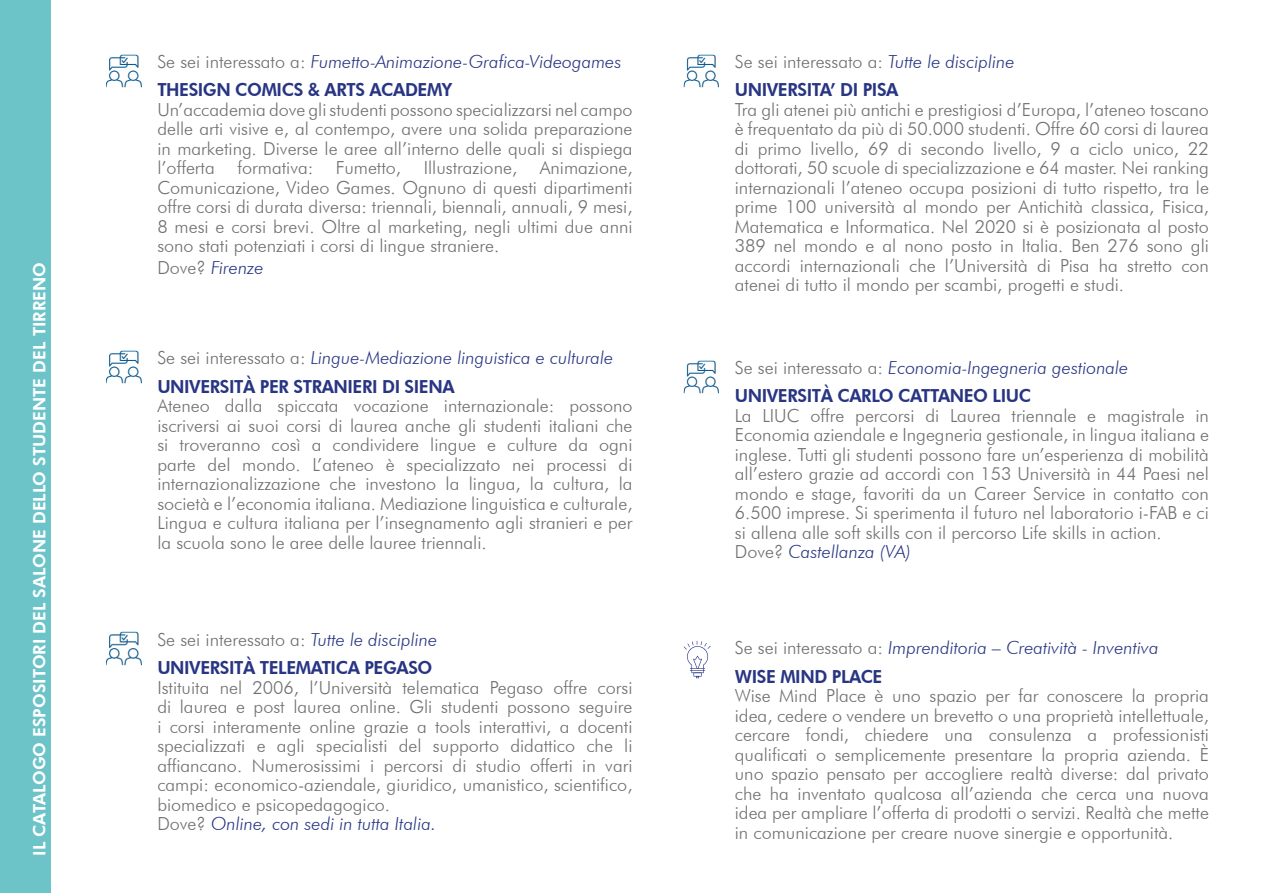
<style>
.page{position:relative;width:1263px;height:893px;background:#fff}
.page>*{position:absolute;margin:0;border:0;box-sizing:border-box;transform-origin:0 0}
.t1{font:300 18px/19.5px "Futura BT";color:#71706f;text-align:justify}
.t2{font:italic 300 18px/28.5px "Futura BT";color:#283583}
.t3{font:800 18px/28.5px "Futura BT";letter-spacing:-.025em;color:#283583;scale:.96 1}
.t4{font:800 17.1px "Futura BT";color:#fff}
.s1{font-style:normal;color:#71706f}
.s2{font-weight:800;font-style:normal}
.s3{font-weight:300;color:#71706f}
.s4{font-weight:300;font-style:italic}
.s5{font-style:italic;color:#283583}
.s6{font-weight:800;color:#283583}
</style>
<div class="page">
<div style="left:0;top:0;width:51px;height:893px;background:#6cc4c8"></div>
<img style="left:106px;top:54px;width:36px;height:33px">
<img style="left:684px;top:54px;width:35px;height:33px">
<img style="left:106px;top:350px;width:36px;height:34px">
<img style="left:684px;top:360px;width:35px;height:34px">
<img style="left:106px;top:632px;width:36px;height:33px">
<svg style="left:684px;top:641px;width:27px;height:37px"></svg>
<p class="t4" style="left:29px;top:856px;width:595px;rotate:-90deg">IL CATALOGO ESPOSITORI DEL SALONE DELLO STUDENTE DEL TIRRENO</p>
<p class="t2" style="left:157px;top:47px;width:466px"><span class="s1">Se sei interessato a:</span> Fumetto-Animazione-Grafica-Videogames<br><span class="s2">THESIGN COMICS &amp; ARTS ACADEMY</span></p>
<p class="t1" style="left:157px;top:99px;width:477px">Un’accademia dove gli studenti possono specializzarsi nel campo delle arti visive e, al contempo, avere una solida preparazione in marketing. Diverse le aree all’interno delle quali si dispiega l’offerta</p>
<p class="t1" style="left:237px;top:158px;width:77px">formativa:</p>
<p class="t1" style="left:336px;top:158px;width:67px">Fumetto,</p>
<p class="t1" style="left:424px;top:158px;width:95px">Illustrazione,</p>
<p class="t1" style="left:157px;top:158px;width:477px;text-indent:382px">Animazione, Comunicazione, Video Games. Ognuno di questi dipartimenti offre corsi di durata diversa: triennali, biennali, annuali, 9 mesi, 8 mesi e corsi brevi. Oltre al marketing, negli ultimi due anni sono stati potenziati i corsi di lingue straniere.</p>
<p class="t2" style="left:157px;top:253px;width:108px"><span class="s1">Dove?</span> Firenze</p>
<p class="t2" style="left:157px;top:343px;width:458px"><span class="s1">Se sei interessato a:</span> Lingue-Mediazione linguistica e culturale<br><span class="s2">UNIVERSITÀ PER STRANIERI DI SIENA</span></p>
<p class="t1" style="left:157px;top:396px;width:477px">Ateneo dalla spiccata vocazione internazionale: possono iscriversi ai suoi corsi di laurea anche gli studenti italiani che si troveranno così a condividere lingue e culture da ogni parte del mondo. L’ateneo è specializzato nei processi di internazionalizzazione che investono la lingua, la cultura, la società e l’economia italiana. Mediazione linguistica e culturale, Lingua e cultura italiana per l’insegnamento agli stranieri e per la scuola sono le aree delle lauree triennali.</p>
<p class="t3" style="left:157px;top:625px;width:293px"><span class="s3">Se sei interessato a:</span> <span class="s4">Tutte le discipline<br></span>UNIVERSITÀ TELEMATICA PEGASO</p>
<p class="t1" style="left:157px;top:677px;width:477px;text-align:left">Istituita nel 2006, l’Università telematica Pegaso offre corsi di laurea e post laurea online. Gli studenti possono seguire i corsi interamente online grazie a tools interattivi, a docenti specializzati e agli specialisti del supporto didattico che li affiancano. Numerosissimi i percorsi di studio offerti in vari campi: economico-aziendale, giuridico, umanistico, scientifico, biomedico e psicopedagogico.<br>Dove? <span class="s5">Online, con sedi in tutta Italia.</span></p>
<p class="t1" style="left:735px;top:47px;width:281px;line-height:28.5px">Se sei interessato a: <span class="s5">Tutte le discipline<br></span><span class="s6">UNIVERSITA’ DI PISA</span></p>
<p class="t1" style="left:735px;top:99px;width:476px">Tra gli atenei più antichi e prestigiosi d’Europa, l’ateneo toscano è frequentato da più di 50.000 studenti. Offre 60 corsi di laurea di primo livello, 69 di secondo livello, 9 a ciclo unico, 22 dottorati, 50 scuole di specializzazione e 64 master. Nei ranking internazionali l’ateneo occupa posizioni di tutto rispetto, tra le prime 100 università al mondo per Antichità classica, Fisica, Matematica e Informatica. Nel 2020 si è posizionata al posto 389 nel mondo e al nono posto in Italia. Ben 276 sono gli accordi internazionali che l’Università di Pisa ha stretto con atenei di tutto il mondo per scambi, progetti e studi.</p>
<p class="t2" style="left:735px;top:353px;width:395px"><span class="s1">Se sei interessato a:</span> Economia-Ingegneria gestionale<br><span class="s2">UNIVERSITÀ CARLO CATTANEO LIUC</span></p>
<p class="t1" style="left:735px;top:406px;width:476px;text-align:left">La LIUC offre percorsi di Laurea triennale e magistrale in Economia aziendale e Ingegneria gestionale, in lingua italiana e inglese. Tutti gli studenti possono fare un’esperienza di mobilità all’estero grazie ad accordi con 153 Università in 44 Paesi nel mondo e stage, favoriti da un Career Service in contatto con 6.500 imprese. Si sperimenta il futuro nel laboratorio i-FAB e ci si allena alle soft skills con il percorso Life skills in action.<br>Dove? <span class="s5">Castellanza (VA)</span></p>
<p class="t2" style="left:735px;top:634px;width:425px"><span class="s1">Se sei interessato a:</span> Imprenditoria – Creatività - Inventiva<br><span class="s2">WISE MIND PLACE</span></p>
<p class="t1" style="left:735px;top:686px;width:476px">Wise Mind Place è uno spazio per far conoscere la propria idea, cedere o vendere un brevetto o una proprietà intellettuale, cercare fondi, chiedere una consulenza a professionisti qualificati o semplicemente presentare la propria azienda. È uno spazio pensato per accogliere realtà diverse: dal privato che ha inventato qualcosa all’azienda che cerca una nuova idea per ampliare l’offerta di prodotti o servizi. Realtà che mette in comunicazione per creare nuove sinergie e opportunità.</p>
</div>
